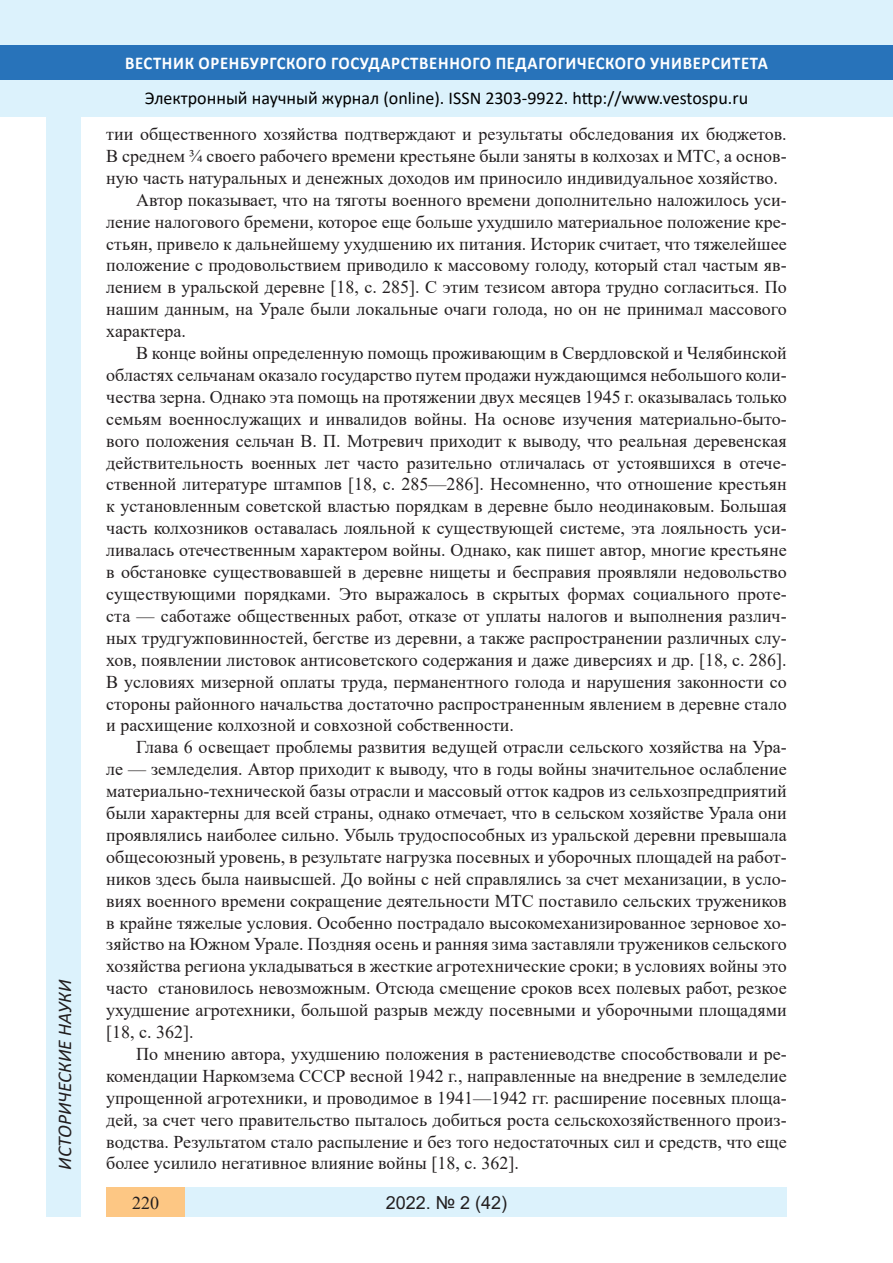
<style>
.page{position:relative;width:893px;height:1263px;background:#fff}
.page>*{position:absolute;margin:0;border:0;box-sizing:border-box;transform-origin:0 0}
.t1{font:italic 19.5px "Calibri";color:#231f20}
.Стиль2{font:18px/21.9px "Times New Roman";color:#231f20;text-align:justify}
.t2{font:18px "Calibri";color:#000}
.t3{font:700 18px "Calibri";letter-spacing:.04em;color:#fff;scale:.93 1}
.t4{font:18px "Arial";color:#231f20}
.t5{font:700 18px "Book Antiqua";color:#231f20}
</style>
<div class="page">
<div style="left:0;top:0;width:893px;height:116px;background:#dcf2fc"></div>
<div style="left:0;top:45px;width:893px;height:34px;background:#2873ba"></div>
<div style="left:106px;top:1188px;width:681px;height:29px;background:#dcf2fc"></div>
<div style="left:106px;top:1188px;width:79px;height:29px;background:#fdc784"></div>
<div style="left:47px;top:116px;width:34px;height:1101px;background:#dcf2fc"></div>
<p class="t1" style="left:51px;top:1179px;width:279px;rotate:-90deg">03.00.00 БИОЛОГИЧЕСКИЕ НАУКИ</p>
<p class="t1" style="left:51px;top:1170px;width:192px;rotate:-90deg">ИСТОРИЧЕСКИЕ НАУКИ</p>
<p class="t3" style="left:125px;top:50px;width:693px">ВЕСТНИК ОРЕНБУРГСКОГО ГОСУДАРСТВЕННОГО ПЕДАГОГИЧЕСКОГО УНИВЕРСИТЕТА</p>
<p class="t2" style="left:145px;top:85px;width:605px">Электронный научный журнал (online). ISSN 2303-9922. http://www.vestospu.ru</p>
<p class="t2" style="left:388px;top:85px;width:13px">O</p>
<p class="t2" style="left:583px;top:85px;width:13px">t</p>
<p class="t2" style="left:583px;top:85px;width:13px">t</p>
<p class="Стиль2" style="left:106px;top:122px;width:682px">тии общественного хозяйства подтверждают и результаты обследования их бюджетов.<br>В среднем ¾ своего рабочего времени крестьяне были заняты в колхозах и МТС, а основ&shy;ную часть натуральных и денежных доходов им приносило индивидуальное хозяйство.</p>
<p class="Стиль2" style="left:106px;top:188px;width:682px;text-indent:30px">Автор показывает, что на тяготы военного времени дополнительно наложилось уси&shy;ление налогового бремени, которое еще больше ухудшило материальное положение кре&shy;стьян, привело к дальнейшему ухудшению их питания. Историк считает, что тяжелейшее положение с продовольствием приводило к массовому голоду, который стал частым яв&shy;лением в уральской деревне [18, с. 285]. С этим тезисом автора трудно согласиться. По нашим данным, на Урале были локальные очаги голода, но он не принимал массового характера.</p>
<p class="Стиль2" style="left:106px;top:341px;width:682px;text-indent:30px">В конце войны определенную помощь проживающим в Свердловской и Челябинской областях сельчанам оказало государство путем продажи нуждающимся небольшого коли&shy;чества зерна. Однако эта помощь на протяжении двух месяцев 1945 г. оказывалась только семьям военнослужащих и инвалидов войны. На основе изучения материально-быто&shy;вого положения сельчан В. П. Мотревич приходит к выводу, что реальная деревенская действительность военных лет часто разительно отличалась от устоявшихся в отече&shy;ственной литературе штампов [18, с. 285—286]. Несомненно, что отношение крестьян к установленным советской властью порядкам в деревне было неодинаковым. Большая часть колхозников оставалась лояльной к существующей системе, эта лояльность уси&shy;ливалась отечественным характером войны. Однако, как пишет автор, многие крестьяне в обстановке существовавшей в деревне нищеты и бесправия проявляли недовольство существующими порядками. Это выражалось в скрытых формах социального проте&shy;ста — саботаже общественных работ, отказе от уплаты налогов и выполнения различ&shy;ных трудгужповинностей, бегстве из деревни, а также распространении различных слу&shy;хов, появлении листовок антисоветского содержания и даже диверсиях и др. [18, с. 286].<br>В условиях мизерной оплаты труда, перманентного голода и нарушения законности со стороны районного начальства достаточно распространенным явлением в деревне стало и расхищение колхозной и совхозной собственности.</p>
<p class="Стиль2" style="left:106px;top:736px;width:682px;text-indent:30px">Глава 6 освещает проблемы развития ведущей отрасли сельского хозяйства на Ура&shy;ле — земледелия. Автор приходит к выводу, что в годы войны значительное ослабление материально-технической базы отрасли и массовый отток кадров из сельхозпредприятий были характерны для всей страны, однако отмечает, что в сельском хозяйстве Урала они проявлялись наиболее сильно. Убыль трудоспособных из уральской деревни превышала общесоюзный уровень, в результате нагрузка посевных и уборочных площадей на работ&shy;ников здесь была наивысшей. До войны с ней справлялись за счет механизации, в усло&shy;виях военного времени сокращение деятельности МТС поставило сельских тружеников в крайне тяжелые условия. Особенно пострадало высокомеханизированное зерновое хо&shy;зяйство на Южном Урале. Поздняя осень и ранняя зима заставляли тружеников сельского хозяйства региона укладываться в жесткие агротехнические сроки; в условиях войны это часто становилось невозможным. Отсюда смещение сроков всех полевых работ, резкое ухудшение агротехники, большой разрыв между посевными и уборочными площадями [18, с. 362].</p>
<p class="Стиль2" style="left:106px;top:1042px;width:682px;text-indent:30px">По мнению автора, ухудшению положения в растениеводстве способствовали и ре&shy;комендации Наркомзема СССР весной 1942 г., направленные на внедрение в земледелие упрощенной агротехники, и проводимое в 1941—1942 гг. расширение посевных площа&shy;дей, за счет чего правительство пыталось добиться роста сельскохозяйственного произ&shy;водства. Результатом стало распыление и без того недостаточных сил и средств, что еще более усилило негативное влияние войны [18, с. 362].</p>
<p class="t5" style="left:390px;top:1190px;width:37px">2018</p>
<p class="t5" style="left:460px;top:1190px;width:45px">1 25)</p>
<p class="t4" style="left:386px;top:1190px;width:123px">2022. № 2 (42)</p>
<p class="Стиль2" style="left:132px;top:1191px;width:28px">220</p>
<p class="t5" style="left:488px;top:1190px;width:10px">6</p>
</div>
